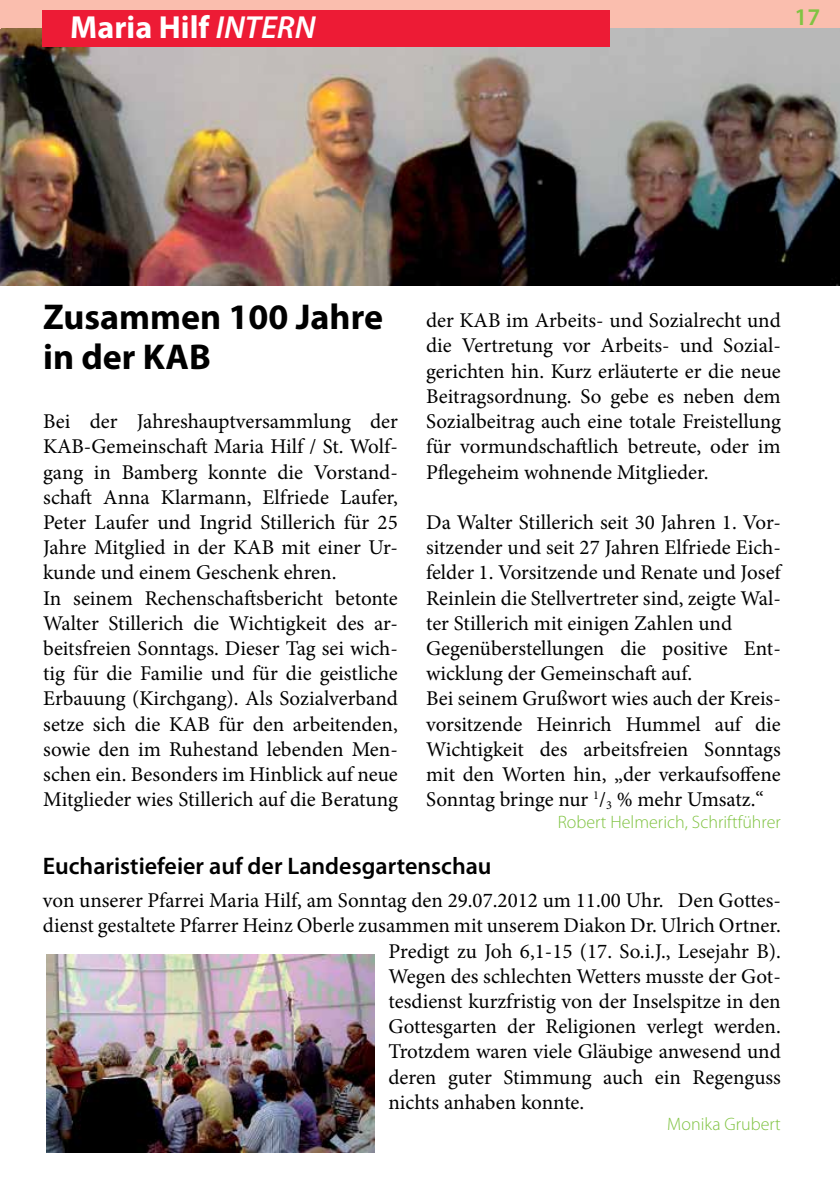
<style>
.page{position:relative;width:840px;height:1191px;background:#fff}
.page>*{position:absolute;margin:0;border:0;box-sizing:border-box;transform-origin:0 0}
.t1{font:700 36px/40px "Myriad Pro";color:#000}
.t2{font:700 32px "Myriad Pro";color:#fff}
.t3{font:600 24px "Myriad Pro";color:#000}
.t4{font:600 24px "Myriad Pro";color:#80c342}
.t5{font:21px/25.2px "Minion Pro";color:#000}
.t6{font:300 18px "Myriad Pro";color:#80c342}
.s1{font-weight:600;font-style:italic}
</style>
<div class="page">
<div style="left:0;top:0;width:839px;height:29px;background:#fabeae"></div>
<img style="left:0;top:29px;width:839px;height:257px">
<img style="left:47px;top:954px;width:327px;height:198px">
<div style="left:43px;top:10px;width:566px;height:37px;background:#ed1b35"></div>
<h2 class="t2" style="left:70px;top:6px;width:247px">Maria Hilf <span class="s1">INTERN</span></h2>
<h2 class="t2" style="left:70px;top:6px;width:216px">St. Otto <span class="s1">INTERN</span></h2>
<p class="t4" style="left:794px;top:2px;width:27px">17</p>
<h1 class="t1" style="left:43px;top:296px;width:341px">Zusammen 100 Jahre in der KAB</h1>
<p class="t5" style="left:426px;top:308px;width:356px;text-align:justify">der KAB im Arbeits- und Sozialrecht und die Vertretung vor Arbeits- und Sozial&shy;gerichten hin. Kurz erläuterte er die neue Beitragsordnung. So gebe es neben dem Sozialbeitrag auch eine totale Freistellung für vormundschaftlich betreute, oder im Pflegeheim wohnende Mitglieder.</p>
<p class="t5" style="left:426px;top:510px;width:356px">Da Walter Stillerich seit 30 Jahren 1. Vor&shy;sitzender und seit 27 Jahren Elfriede Eich&shy;felder 1. Vorsitzende und Renate und Josef Reinlein die Stellvertreter sind, zeigte Wal&shy;ter Stillerich mit einigen Zahlen und Gegenüberstellungen die positive Ent&shy;wicklung der Gemeinschaft auf.<br>Bei seinem Grußwort wies auch der Kreis&shy;vorsitzende Heinrich Hummel auf die Wichtigkeit des arbeitsfreien Sonntags mit den Worten hin, „der verkaufsoffene Sonntag bringe nur <sup>1</sup>/<sub>3</sub> % mehr Umsatz.“</p>
<p class="t6" style="left:557px;top:812px;width:224px">Robert Helmerich, Schriftführer</p>
<p class="t3" style="left:43px;top:850px;width:450px">Eucharistiefeier auf der Landesgartenschau</p>
<p class="t5" style="left:43px;top:888px;width:739px">von unserer Pfarrei Maria Hilf, am Sonntag den 29.07.2012 um 11.00 Uhr. Den Gottes-</p>
<p class="t5" style="left:43px;top:913px;width:739px">dienst gestaltete Pfarrer Heinz Oberle zusammen mit unserem Diakon Dr. Ulrich Ortner.</p>
<p class="t5" style="left:388px;top:938px;width:393px">Predigt zu Joh 6,1-15 (17. So.i.J., Lesejahr B).</p>
<p class="t5" style="left:388px;top:963px;width:393px">Wegen des schlechten Wetters musste der Got-</p>
<p class="t5" style="left:388px;top:988px;width:393px">tesdienst kurzfristig von der Inselspitze in den</p>
<p class="t5" style="left:388px;top:1014px;width:393px">Gottesgarten der Religionen verlegt werden.</p>
<p class="t5" style="left:388px;top:1039px;width:393px">Trotzdem waren viele Gläubige anwesend und</p>
<p class="t5" style="left:388px;top:1064px;width:393px">deren guter Stimmung auch ein Regenguss</p>
<p class="t5" style="left:388px;top:1089px;width:197px">nichts anhaben konnte.</p>
<p class="t6" style="left:667px;top:1114px;width:115px">Monika Grubert</p>
<p class="t5" style="left:43px;top:409px;width:356px">Bei der Jahreshauptversammlung der KAB-Gemeinschaft Maria Hilf / St. Wolf&shy;gang in Bamberg konnte die Vorstand&shy;schaft Anna Klarmann, Elfriede Laufer, Peter Laufer und Ingrid Stillerich für 25<br>Jahre Mitglied in der KAB mit einer Ur&shy;kunde und einem Geschenk ehren.<br>In seinem Rechenschaftsbericht betonte Walter Stillerich die Wichtigkeit des ar&shy;beitsfreien Sonntags. Dieser Tag sei wich&shy;tig für die Familie und für die geistliche Erbauung (Kirchgang). Als Sozialverband setze sich die KAB für den arbeitenden, sowie den im Ruhestand lebenden Men&shy;schen ein. Besonders im Hinblick auf neue Mitglieder wies Stillerich auf die Beratung</p>
</div>
